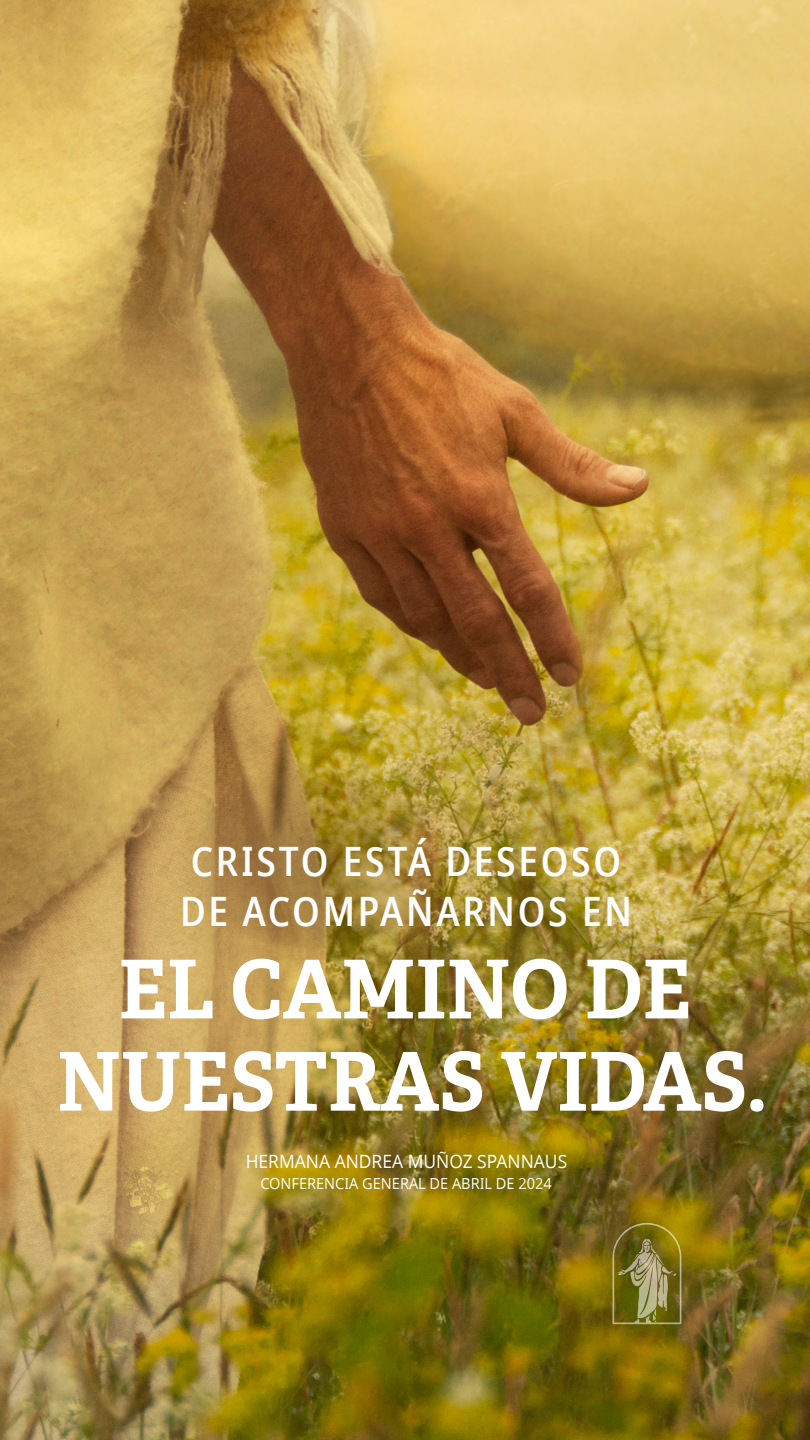
<style>
.page{position:relative;width:810px;height:1440px;background:#fff}
.page>*{position:absolute;margin:0;border:0;box-sizing:border-box;transform-origin:0 0}
.artcl11_p1_figure_image_aside_quote_firs{font:700 81.07px/92.2px "Helam Slablds Lat";color:#fff;text-align:center;scale:.95 1}
.artcl11_p1_figure_image_aside_quote_firs-2{font:600 40.58px/50.2px "Dots Solid Condlds Lat";letter-spacing:.07em;color:#fff;scale:.95 1}
.artcl11_p1_figure_image_aside_quote_cita{font:18.38px "Dots Solidlds Lat";color:#fff;scale:.95 1}
.small_para_white{font:15.3px "Dots Solidlds Lat";color:#fff;scale:.95 1}
</style>
<div class="page">
<img style="left:0;top:0;width:810px;height:1440px">
<svg style="left:612px;top:1223px;width:69px;height:101px;background:#827931"></svg>
<svg style="left:174px;top:761px;width:278px;height:189px;background:#a8873d"></svg>
<p class="artcl11_p1_figure_image_aside_quote_firs-2" style="left:180px;top:837px;width:477px">CRISTO ESTÁ DESEOSO<br>DE ACOMPAÑARNOS EN</p>
<p class="artcl11_p1_figure_image_aside_quote_firs" style="left:57px;top:942px;width:749px">EL CAMINO DE<br>NUESTRAS VIDAS.</p>
<p class="artcl11_p1_figure_image_aside_quote_cita" style="left:246px;top:1148px;width:340px">HERMANA ANDREA MUÑOZ SPANNAUS</p>
<p class="small_para_white" style="left:260px;top:1172px;width:308px">CONFERENCIA GENERAL DE ABRIL DE 2024</p>
</div>
